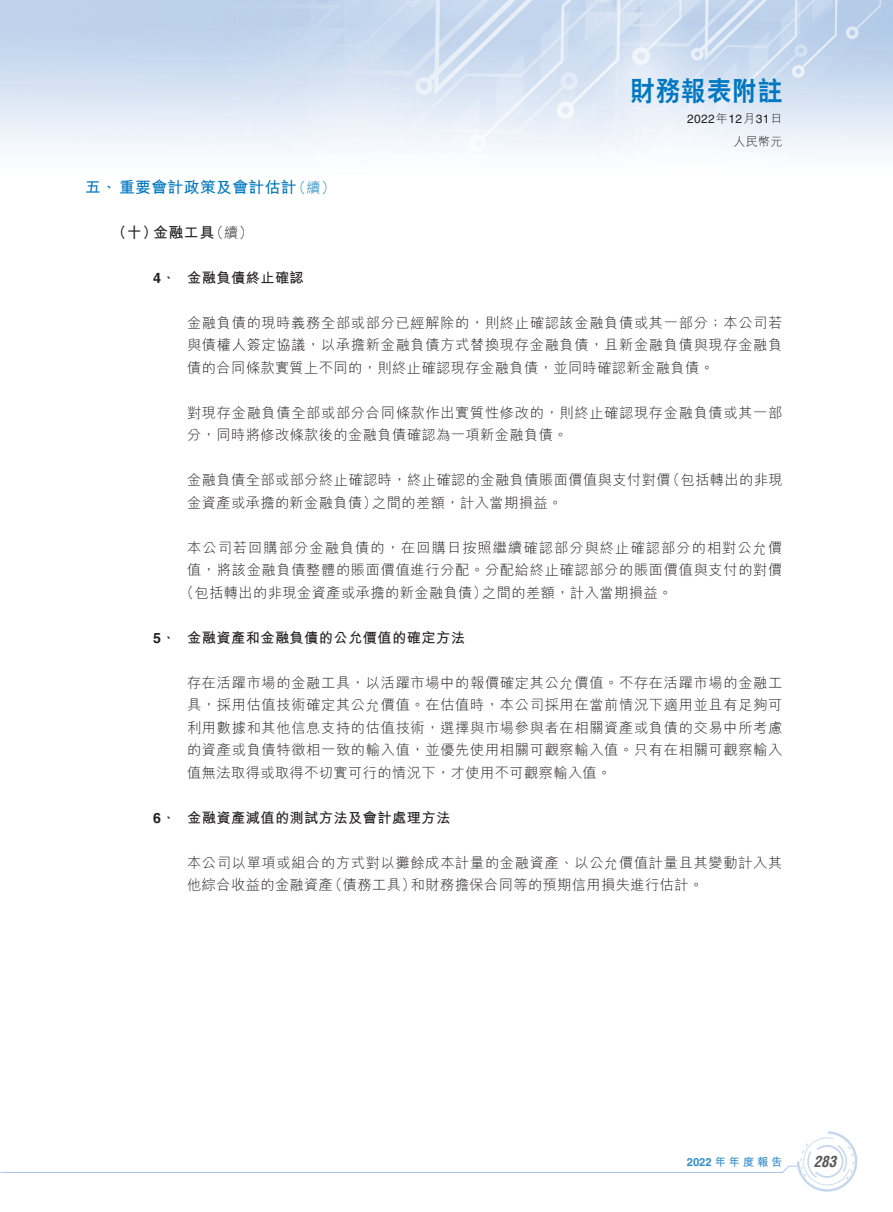
<style>
.page{position:relative;width:893px;height:1212px;background:#fff}
.page>*{position:absolute;margin:0;border:0;box-sizing:border-box;transform-origin:0 0}
.t1{font:800 27px "C Hei 2 HK";letter-spacing:.05em;color:#0077c0;scale:.9 1}
.t2{font:700 15.75px "M Hei HK";letter-spacing:.03em;color:#0077c0}
.t3{font:700 15px "M Hei HK";color:#231f20}
.t4{font:italic 700 condensed 15px "Helvetica LT Std";color:#57585a}
.t5{font:300 14.25px/22.5px "M Hei HK";letter-spacing:.03em;color:#231f20}
.t6{font:700 14.25px "M Hei HK";letter-spacing:.03em;color:#231f20}
.t7{font:300 14.25px "M Hei HK";letter-spacing:.075em;color:#231f20}
.t8{font:12px "Helvetica LT Std";letter-spacing:.03em;color:#231f20}
.t9{font:300 12px "M Hei HK";color:#231f20}
.t10{font:700 11.25px "M Hei HK";letter-spacing:.25em;color:#338ccb}
.s1{font-family:"M Hei HK";font-weight:300}
.s2{font-weight:300;font-size:14.25px}
.s3{font-family:"Helvetica LT Std"}
</style>
<div class="page">
<img style="left:0;top:0;width:893px;height:152px">
<svg style="left:0;top:1131px;width:857px;height:61px"></svg>
<h1 class="t1" style="left:631px;top:73px;width:170px">財務報表附註</h1>
<p class="t8" style="left:687px;top:112px;width:97px">2022<span class="s1">年</span>12<span class="s1">月</span>31<span class="s1">日</span></p>
<p class="t9" style="left:733px;top:135px;width:51px">人民幣元</p>
<p class="t2" style="left:85px;top:175px;width:252px">五、重要會計政策及會計估計<span class="s2">（續）</span></p>
<p class="t3" style="left:112px;top:221px;width:143px">（十）金融工具<span class="s2">（續）</span></p>
<p class="t6" style="left:153px;top:267px;width:152px"><span class="s3">4</span>、 金融負債終止確認</p>
<p class="t5" style="left:187px;top:311px;width:597px;text-align:justify">金融負債的現時義務全部或部分已經解除的，則終止確認該金融負債或其一部分；本公司若與債權人簽定協議，以承擔新金融負債方式替換現存金融負債，且新金融負債與現存金融負債的合同條款實質上不同的，則終止確認現存金融負債，並同時確認新金融負債。</p>
<p class="t5" style="left:187px;top:401px;width:597px">對現存金融負債全部或部分合同條款作出實質性修改的，則終止確認現存金融負債或其一部分，同時將修改條款後的金融負債確認為一項新金融負債。</p>
<p class="t5" style="left:187px;top:468px;width:597px">金融負債全部或部分終止確認時，終止確認的金融負債賬面價值與支付對價（包括轉出的非現金資產或承擔的新金融負債）之間的差額，計入當期損益。</p>
<p class="t7" style="left:187px;top:540px;width:597px">本公司若回購部分金融負債的，在回購日按照繼續確認部分與終止確認部分的相對公允價</p>
<p class="t5" style="left:187px;top:558px;width:597px">值，將該金融負債整體的賬面價值進行分配。分配給終止確認部分的賬面價值與支付的對價</p>
<p class="t5" style="left:180px;top:581px;width:494px">（包括轉出的非現金資產或承擔的新金融負債）之間的差額，計入當期損益。</p>
<p class="t6" style="left:153px;top:627px;width:313px"><span class="s3">5</span>、 金融資產和金融負債的公允價值的確定方法</p>
<p class="t5" style="left:187px;top:671px;width:597px;text-align:justify">存在活躍市場的金融工具，以活躍市場中的報價確定其公允價值。不存在活躍市場的金融工具，採用估值技術確定其公允價值。在估值時，本公司採用在當前情況下適用並且有足夠可利用數據和其他信息支持的估值技術，選擇與市場參與者在相關資產或負債的交易中所考慮的資產或負債特徵相一致的輸入值，並優先使用相關可觀察輸入值。只有在相關可觀察輸入值無法取得或取得不切實可行的情況下，才使用不可觀察輸入值。</p>
<p class="t6" style="left:153px;top:807px;width:299px"><span class="s3">6</span>、 金融資產減值的測試方法及會計處理方法</p>
<p class="t5" style="left:187px;top:851px;width:597px">本公司以單項或組合的方式對以攤餘成本計量的金融資產、以公允價值計量且其變動計入其他綜合收益的金融資產（債務工具）和財務擔保合同等的預期信用損失進行估計。</p>
<p class="t10" style="left:687px;top:1153px;width:97px"><span class="s3">2022</span> 年年度報告</p>
<p class="t4" style="left:814px;top:1152px;width:24px">283</p>
</div>
